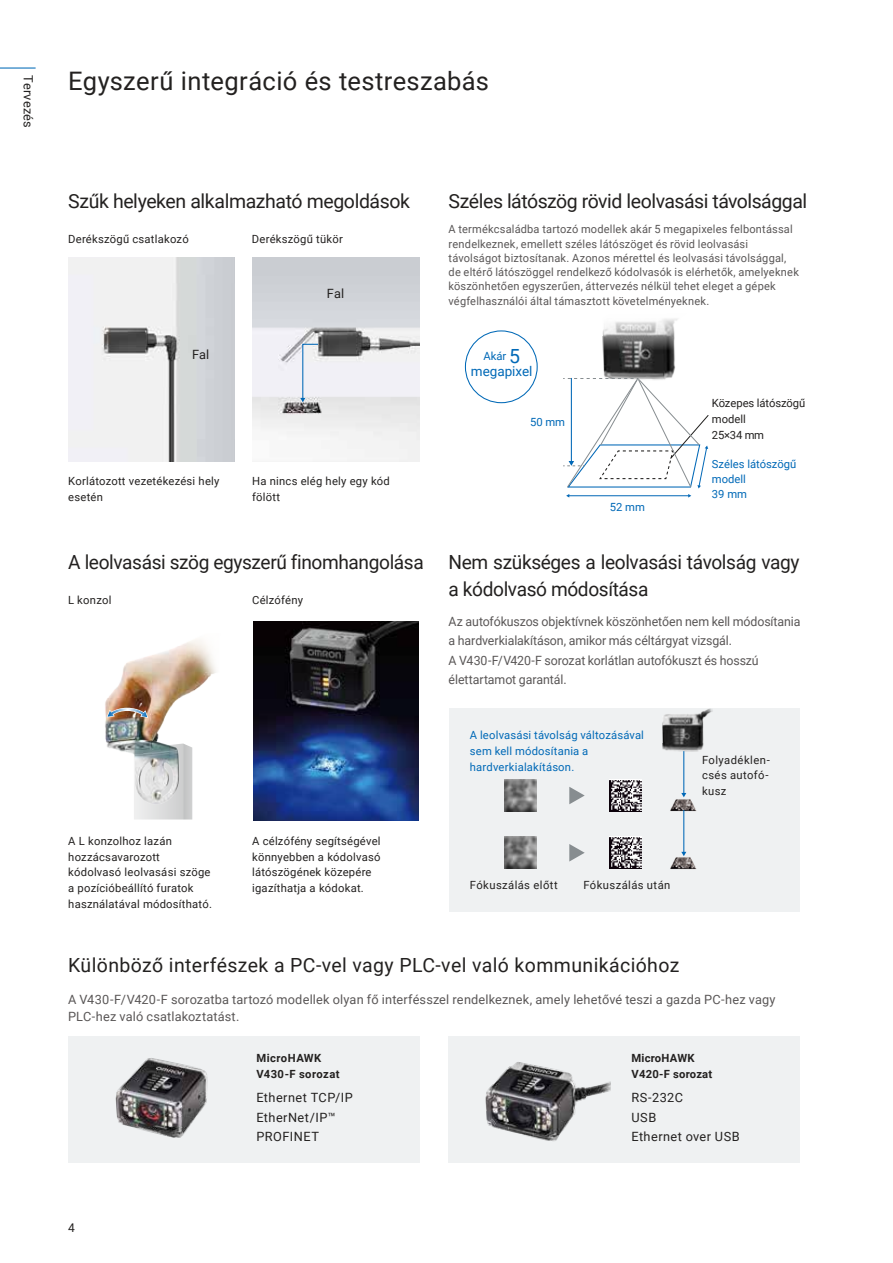
<style>
.page{position:relative;width:893px;height:1263px;background:#fff}
.page>*{position:absolute;margin:0;border:0;box-sizing:border-box;transform-origin:0 0}
.t1{font:25.5px "Roboto";letter-spacing:.015em;color:#232120}
.t2{font:19.5px/27px "Roboto";letter-spacing:-.02em;color:#232120}
.t3{font:19.5px "Roboto";letter-spacing:.02em;color:#232120}
.t4{font:13.5px "Roboto";color:#0069b7}
.t5{font:12.75px/19.5px "Roboto";letter-spacing:-.005em;color:#5a5757}
.t6{font:12.75px/19.5px "Roboto";letter-spacing:.035em;color:#232120}
.t7{font:12px "Roboto";color:#232120}
.t8{font:11.25px/15.8px "Roboto";letter-spacing:.02em;color:#232120}
.t9{font:11.25px/14.2px "Roboto";letter-spacing:.02em;color:#5a5757}
.t10{font:11.25px/15.8px "Roboto";letter-spacing:.015em;color:#0069b7}
.t11{font:11.25px/15.8px "Roboto";letter-spacing:-.005em;color:#232120}
.t12{font:700 11.25px/15.8px "Roboto";letter-spacing:.04em;color:#232120}
.t13{font:700 11.25px/15.8px "Roboto";letter-spacing:.02em;color:#232120}
.s1{font-size:19.5px}
</style>
<div class="page">
<hr style="left:0;top:68px;width:36px;height:1px;background:#0069b7">
<div style="left:449px;top:708px;width:350px;height:204px;background:#eff1f2"></div>
<img style="left:505px;top:837px;width:32px;height:31px">
<img style="left:609px;top:780px;width:32px;height:31px">
<img style="left:505px;top:780px;width:32px;height:31px">
<img style="left:609px;top:837px;width:32px;height:31px">
<img style="left:662px;top:708px;width:51px;height:44px">
<svg style="left:569px;top:787px;width:16px;height:17px"></svg>
<svg style="left:569px;top:844px;width:16px;height:17px"></svg>
<hr style="left:683px;top:751px;width:1px;height:43px;background:#0068b7">
<img style="left:670px;top:796px;width:27px;height:18px">
<img style="left:670px;top:857px;width:27px;height:13px">
<hr style="left:683px;top:810px;width:1px;height:42px;background:#0068b7">
<svg style="left:681px;top:852px;width:5px;height:4px"></svg>
<hr style="left:569px;top:495px;width:120px;height:1px;background:#0067b6">
<img style="left:602px;top:350px;width:74px;height:27px">
<svg style="left:602px;top:318px;width:76px;height:32px"></svg>
<svg style="left:563px;top:377px;width:146px;height:111px"></svg>
<div style="left:68px;top:1036px;width:351px;height:126px;background:#eff1f2"></div>
<div style="left:449px;top:1036px;width:351px;height:126px;background:#eff1f2"></div>
<img style="left:105px;top:639px;width:111px;height:180px">
<img style="left:253px;top:622px;width:166px;height:198px">
<svg style="left:106px;top:707px;width:43px;height:12px"></svg>
<img style="left:68px;top:257px;width:167px;height:204px">
<img style="left:253px;top:257px;width:166px;height:204px">
<svg style="left:300px;top:343px;width:19px;height:59px"></svg>
<div style="left:465px;top:330px;width:73px;height:73px;border:1px solid #0069b7;border-radius:50%"></div>
<img style="left:485px;top:1062px;width:126px;height:79px">
<img style="left:115px;top:1058px;width:93px;height:80px">
<p class="t6" style="left:39px;top:75px;width:54px;rotate:90deg">Tervezés</p>
<h1 class="t1" style="left:68px;top:64px;width:423px">Egyszerű integráció és testreszabás</h1>
<h2 class="t2" style="left:68px;top:187px;width:343px">Szűk helyeken alkalmazható megoldások</h2>
<h2 class="t2" style="left:449px;top:187px;width:360px">Széles látószög rövid leolvasási távolsággal</h2>
<p class="t9" style="left:449px;top:222px;width:352px">A termékcsaládba tartozó modellek akár 5 megapixeles felbontással rendelkeznek, emellett széles látószöget és rövid leolvasási távolságot biztosítanak. Azonos mérettel és leolvasási távolsággal, de eltérő látószöggel rendelkező kódolvasók is elérhetők, amelyeknek köszönhetően egyszerűen, áttervezés nélkül tehet eleget a gépek végfelhasználói által támasztott követelményeknek.</p>
<p class="t8" style="left:68px;top:230px;width:122px">Derékszögű csatlakozó</p>
<p class="t8" style="left:252px;top:230px;width:92px">Derékszögű tükör</p>
<p class="t6" style="left:327px;top:283px;width:19px">Fal</p>
<p class="t6" style="left:192px;top:344px;width:19px">Fal</p>
<p class="t8" style="left:68px;top:472px;width:153px">Korlátozott vezetékezési hely esetén</p>
<p class="t8" style="left:252px;top:472px;width:139px">Ha nincs elég hely egy kód fölött</p>
<p class="t10" style="left:483px;top:348px;width:38px">Akár <span class="s1">5</span></p>
<p class="t4" style="left:471px;top:362px;width:63px">megapixel</p>
<p class="t10" style="left:530px;top:414px;width:37px">50 mm</p>
<p class="t10" style="left:610px;top:499px;width:37px">52 mm</p>
<p class="t11" style="left:712px;top:395px;width:95px">Közepes látószögű modell<br>25×34 mm</p>
<p class="t10" style="left:712px;top:456px;width:86px;line-height:15px">Széles látószögű modell<br>39 mm</p>
<h2 class="t2" style="left:68px;top:548px;width:357px">A leolvasási szög egyszerű finomhangolása</h2>
<h2 class="t2" style="left:449px;top:548px;width:352px">Nem szükséges a leolvasási távolság vagy a kódolvasó módosítása</h2>
<p class="t8" style="left:68px;top:591px;width:45px">L konzol</p>
<p class="t8" style="left:252px;top:591px;width:52px">Célzófény</p>
<p class="t5" style="left:449px;top:611px;width:353px">Az autofókuszos objektívnek köszönhetően nem kell módosítania a hardverkialakításon, amikor más céltárgyat vizsgál.<br>A V430-F/V420-F sorozat korlátlan autofókuszt és hosszú élettartamot garantál.</p>
<p class="t8" style="left:68px;top:833px;width:145px">A L konzolhoz lazán hozzácsavarozott kódolvasó leolvasási szöge a pozícióbeállító furatok használatával módosítható.</p>
<p class="t8" style="left:252px;top:833px;width:130px">A célzófény segítségével könnyebben a kódolvasó látószögének közepére igazíthatja a kódokat.</p>
<p class="t10" style="left:470px;top:727px;width:176px">A leolvasási távolság változásával sem kell módosítania a hardverkialakításon.</p>
<p class="t8" style="left:702px;top:751px;width:69px">Folyadéklen&shy;csés autofó&shy;kusz</p>
<p class="t8" style="left:470px;top:877px;width:90px">Fókuszálás előtt</p>
<p class="t8" style="left:583px;top:877px;width:89px">Fókuszálás után</p>
<h2 class="t3" style="left:68px;top:952px;width:613px">Különböző interfészek a PC-vel vagy PLC-vel való kommunikációhoz</h2>
<p class="t5" style="left:68px;top:991px;width:709px;line-height:16.5px">A V430-F/V420-F sorozatba tartozó modellek olyan fő interfésszel rendelkeznek, amely lehetővé teszi a gazda PC-hez vagy<br>PLC-hez való csatlakoztatást.</p>
<p class="t7" style="left:68px;top:1219px;width:8px">4</p>
<p class="t12" style="left:256px;top:1050px;width:85px">MicroHAWK<br>V430-F sorozat</p>
<p class="t13" style="left:631px;top:1050px;width:82px">MicroHAWK<br>V420-F sorozat</p>
<p class="t6" style="left:256px;top:1087px;width:98px">Ethernet TCP/IP<br>EtherNet/IP™<br>PROFINET</p>
<p class="t6" style="left:631px;top:1087px;width:110px">RS-232C<br>USB<br>Ethernet over USB</p>
</div>
